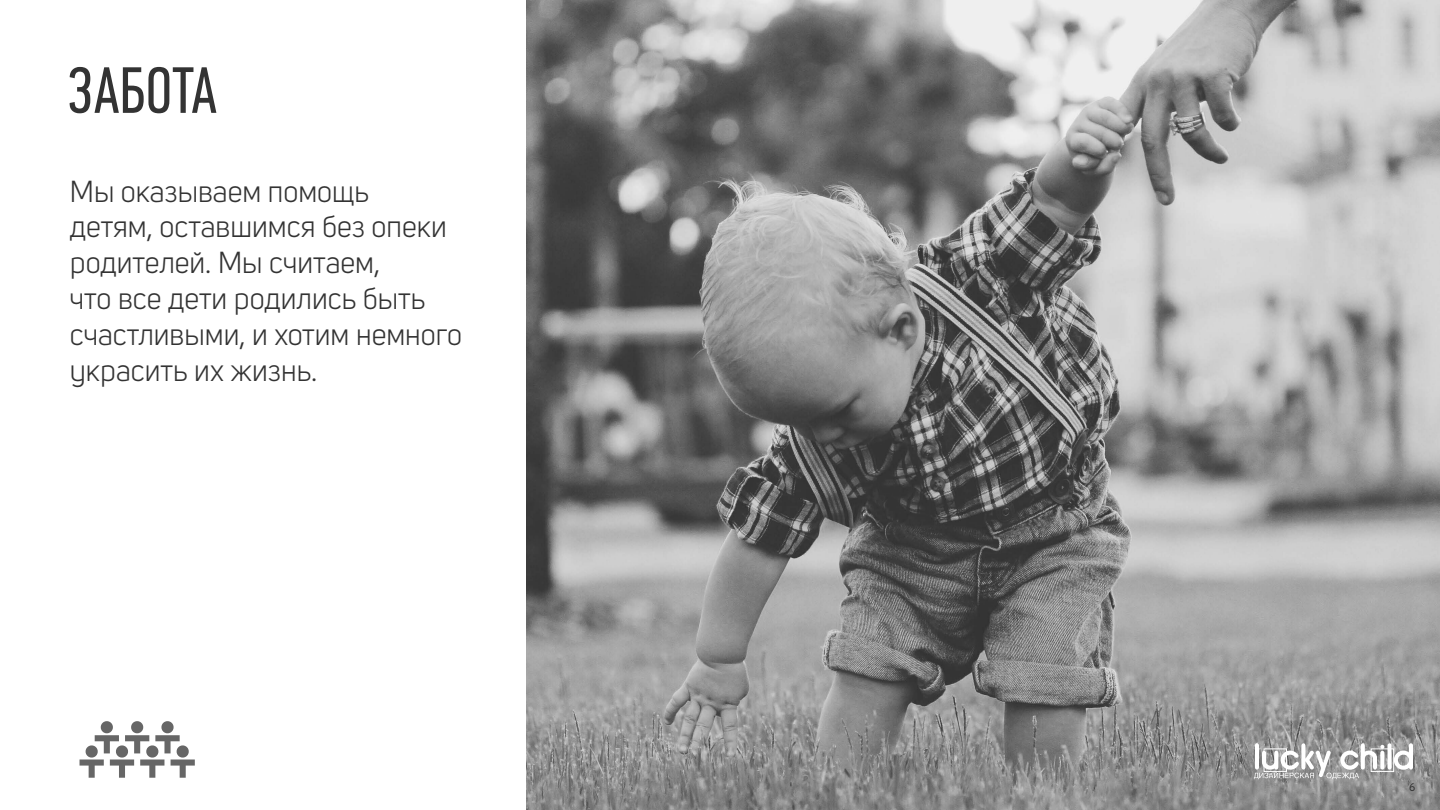
<style>
.page{position:relative;width:1440px;height:810px;background:#fff}
.page>*{position:absolute;margin:0;border:0;box-sizing:border-box;transform-origin:0 0}
.t1{font:70.05px "Urban Routines";color:#666}
.t2{font:65.47px "PF Din Text Comp Pro";color:#333}
.t3{font:30.08px/35.8px "Uni Sans";color:#333}
.t4{font:11.25px "Circe";color:#333}
</style>
<div class="page">
<img style="left:526px;top:0;width:914px;height:810px">
<svg style="left:1254px;top:743px;width:159px;height:36px"></svg>
<h2 class="t2" style="left:69px;top:53px;width:150px">ЗАБОТА</h2>
<p class="t3" style="left:70px;top:174px;width:394px">Мы оказываем помощь<br>детям, оставшимся без опеки родителей. Мы считаем,<br>что все дети родились быть счастливыми, и хотим немного украсить их жизнь.</p>
<h1 class="t1" style="left:76px;top:714px;width:123px">л</h1>
<p class="t4" style="left:1409px;top:780px;width:8px">6</p>
</div>
